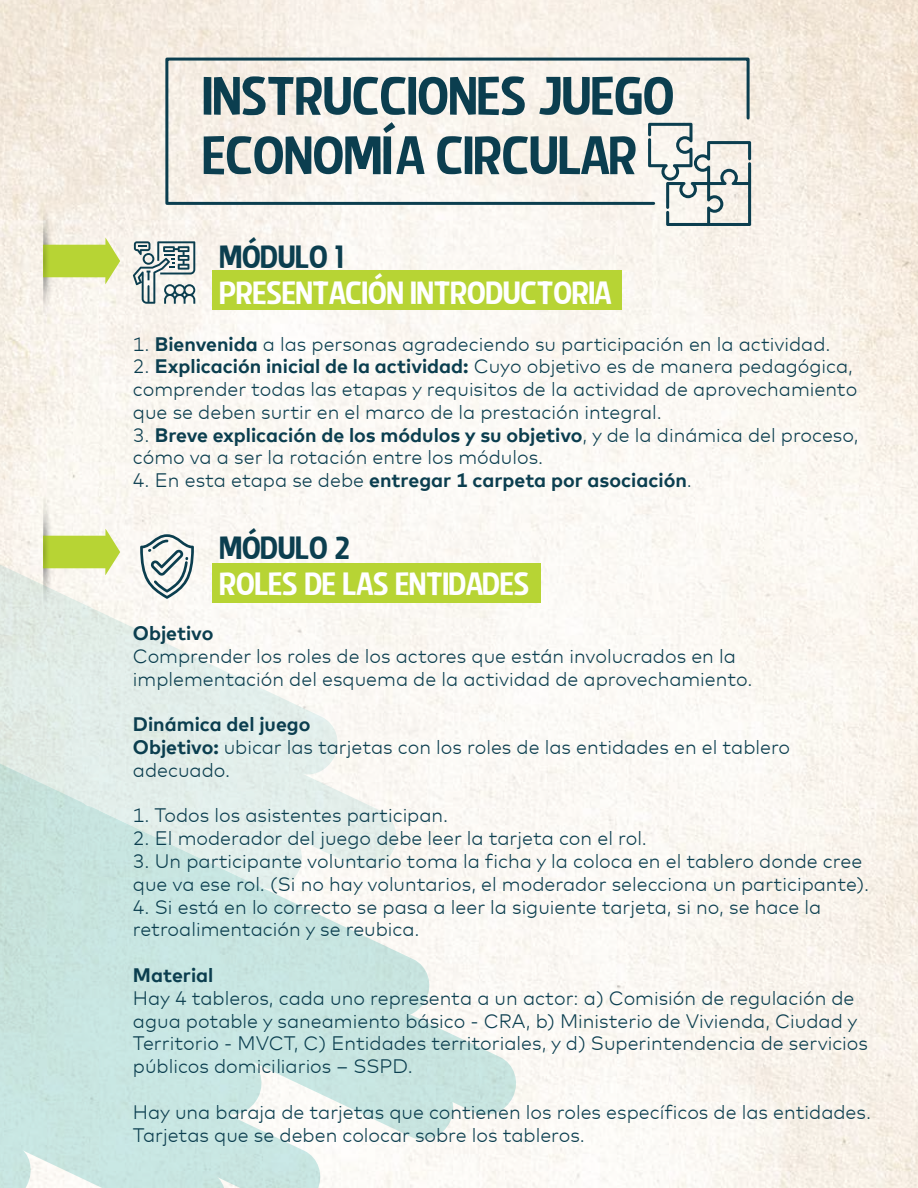
<style>
.page{position:relative;width:918px;height:1188px;background:#fff}
.page>*{position:absolute;margin:0;border:0;box-sizing:border-box;transform-origin:0 0}
.t1{font:55.5px/59.4px "Splendid Plan 9";color:#0b3e4f}
.t2{font:33px "Splendid Plan 9";color:#fff}
.t3{font:33px "Splendid Plan 9";color:#0b3e4f}
.t4{font:300 19.5px/22.8px "Mark Offc Pro";color:#0b3e4f}
.t5{font:700 19.5px "Mark Offc Pro";color:#0b3e4f}
.s1{font-weight:700}
.s2{font-weight:300}
</style>
<div class="page">
<img style="left:0;top:0;width:918px;height:1188px">
<div style="left:230px;top:559px;width:112px;height:94px;background:#fbf9f5"></div>
<svg style="left:230px;top:653px;width:170px;height:148px;fill:#f8f5f1"></svg>
<svg style="left:324px;top:1119px;width:133px;height:25px;fill:#fbf9f5"></svg>
<svg style="left:230px;top:1119px;width:94px;height:69px;fill:#c9e7e3"></svg>
<svg style="left:230px;top:801px;width:203px;height:98px;fill:#e5f0ed"></svg>
<svg style="left:230px;top:899px;width:286px;height:220px;fill:#c9e6e2"></svg>
<svg style="left:648px;top:206px;width:103px;height:20px"></svg>
<svg style="left:164px;top:56px;width:587px;height:150px"></svg>
<svg style="left:43px;top:203px;width:77px;height:116px"></svg>
<svg style="left:133px;top:241px;width:62px;height:63px"></svg>
<div style="left:212px;top:271px;width:409px;height:39px;background:#b7d434"></div>
<div style="left:212px;top:563px;width:329px;height:39px;background:#b7d434"></div>
<svg style="left:0;top:402px;width:230px;height:786px"></svg>
<h1 class="t1" style="left:202px;top:66px;width:473px">INSTRUCCIONES JUEGO<br>ECONOMÍA CIRCULAR</h1>
<h2 class="t3" style="left:219px;top:237px;width:125px">MÓDULO 1</h2>
<h2 class="t2" style="left:219px;top:273px;width:393px">PRESENTACIÓN INTRODUCTORIA</h2>
<p class="t4" style="left:133px;top:331px;width:699px">1. <span class="s1">Bienvenida</span> a las personas agradeciendo su participación en la actividad.</p>
<p class="t4" style="left:133px;top:353px;width:726px">2. <span class="s1">Explicación inicial de la actividad:</span> Cuyo objetivo es de manera pedagógica, comprender todas las etapas y requisitos de la actividad de aprovechamiento que se deben surtir en el marco de la prestación integral.</p>
<p class="t4" style="left:133px;top:422px;width:727px">3. <span class="s1">Breve explicación de los módulos y su objetivo</span>, y de la dinámica del proceso, cómo va a ser la rotación entre los módulos.</p>
<p class="t5" style="left:133px;top:466px;width:561px"><span class="s2">4. En esta etapa se debe</span> entregar 1 carpeta por asociación<span class="s2">.</span></p>
<h2 class="t3" style="left:219px;top:528px;width:132px">MÓDULO 2</h2>
<h2 class="t2" style="left:219px;top:564px;width:311px">ROLES DE LAS ENTIDADES</h2>
<p class="t5" style="left:133px;top:618px;width:82px">Objetivo</p>
<p class="t4" style="left:133px;top:643px;width:621px">Comprender los roles de los actores que están involucrados en la implementación del esquema de la actividad de aprovechamiento.</p>
<p class="t4" style="left:133px;top:711px;width:659px"><span class="s1">Dinámica del juego<br>Objetivo:</span> ubicar las tarjetas con los roles de las entidades en el tablero adecuado.</p>
<p class="t4" style="left:133px;top:803px;width:317px">1. Todos los asistentes participan.</p>
<p class="t4" style="left:133px;top:825px;width:516px">2. El moderador del juego debe leer la tarjeta con el rol.</p>
<p class="t4" style="left:133px;top:848px;width:738px">3. Un participante voluntario toma la ficha y la coloca en el tablero donde cree que va ese rol. (Si no hay voluntarios, el moderador selecciona un participante).</p>
<p class="t4" style="left:133px;top:894px;width:690px">4. Si está en lo correcto se pasa a leer la siguiente tarjeta, si no, se hace la retroalimentación y se reubica.</p>
<p class="t5" style="left:133px;top:960px;width:82px">Material</p>
<p class="t4" style="left:133px;top:985px;width:737px">Hay 4 tableros, cada uno representa a un actor: a) Comisión de regulación de agua potable y saneamiento básico - CRA, b) Ministerio de Vivienda, Ciudad y Territorio - MVCT, C) Entidades territoriales, y d) Superintendencia de servicios públicos domiciliarios – SSPD.</p>
<p class="t4" style="left:133px;top:1099px;width:740px">Hay una baraja de tarjetas que contienen los roles específicos de las entidades.<br>Tarjetas que se deben colocar sobre los tableros.</p>
</div>
